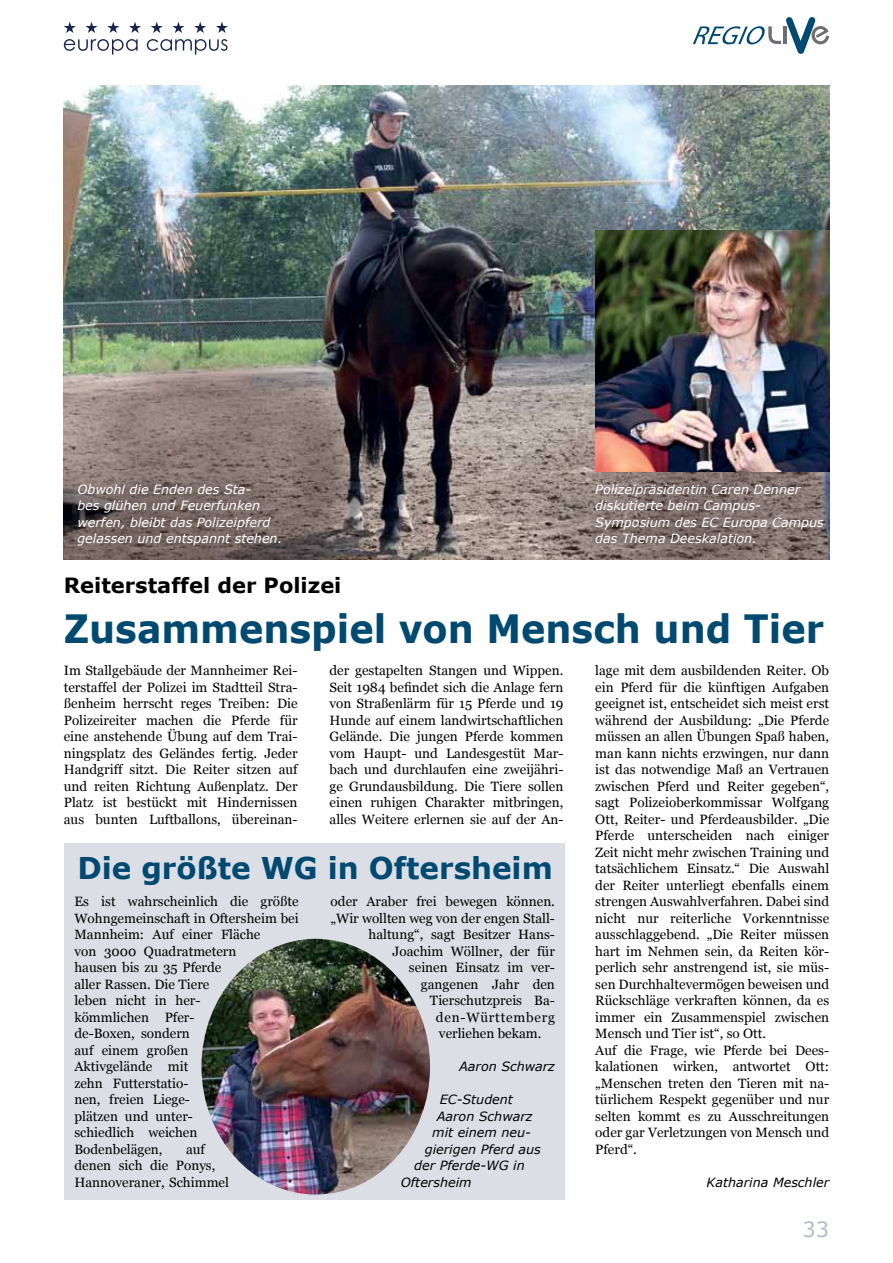
<style>
.page{position:relative;width:893px;height:1263px;background:#fff}
.page>*{position:absolute;margin:0;border:0;box-sizing:border-box;transform-origin:0 0}
.t1{font:700 39px "Verdana";color:#004a72;scale:.94 1}
.t2{font:700 30px "Verdana";color:#004a72}
.t3{font:700 21px "Verdana";color:#000}
.t4{font:21px "Verdana";color:#b4bacb}
.t5{font:13.5px/16.5px "Georgia";color:#000}
.t6{font:13.5px "Georgia";letter-spacing:.06em;color:#000}
.t7{font:italic 12.75px/16.5px "Verdana";color:#fff}
.t8{font:italic 12.75px "Verdana";color:#000}
</style>
<div class="page">
<svg style="left:64px;top:39px;width:74px;height:16px"></svg>
<svg style="left:147px;top:39px;width:81px;height:16px"></svg>
<svg style="left:86px;top:22px;width:12px;height:11px"></svg>
<svg style="left:107px;top:22px;width:12px;height:11px"></svg>
<svg style="left:129px;top:22px;width:12px;height:11px"></svg>
<svg style="left:151px;top:22px;width:12px;height:11px"></svg>
<svg style="left:172px;top:22px;width:12px;height:11px"></svg>
<svg style="left:194px;top:22px;width:12px;height:11px"></svg>
<svg style="left:216px;top:22px;width:12px;height:11px"></svg>
<svg style="left:64px;top:22px;width:12px;height:11px"></svg>
<img style="left:64px;top:85px;width:765px;height:475px">
<div style="left:64px;top:843px;width:500px;height:357px;background:#dcdee5"></div>
<img style="left:201px;top:939px;width:229px;height:255px">
<svg style="left:693px;top:17px;width:136px;height:37px"></svg>
<img style="left:595px;top:230px;width:234px;height:241px">
<p class="t7" style="left:77px;top:481px;width:206px">Obwohl die Enden des Sta-<br>bes glühen und Feuerfunken werfen, bleibt das Polizeipferd gelassen und entspannt stehen.</p>
<p class="t7" style="left:595px;top:481px;width:230px">Polizeipräsidentin Caren Denner diskutierte beim Campus-<br>Symposium des EC Europa Campus das Thema Deeskalation.</p>
<h3 class="t3" style="left:64px;top:570px;width:279px">Reiterstaffel der Polizei</h3>
<h1 class="t1" style="left:64px;top:602px;width:810px">Zusammenspiel von Mensch und Tier</h1>
<p class="t5" style="left:64px;top:663px;width:235px;text-align:justify">Im Stallgebäude der Mannheimer Rei&shy;terstaffel der Polizei im Stadtteil Stra&shy;ßenheim herrscht reges Treiben: Die Polizeireiter machen die Pferde für eine anstehende Übung auf dem Trai&shy;ningsplatz des Geländes fertig. Jeder Handgriff sitzt. Die Reiter sitzen auf und reiten Richtung Außenplatz. Der Platz ist bestückt mit Hindernissen aus bunten Luftballons, übereinan-</p>
<p class="t5" style="left:330px;top:663px;width:235px;text-align:justify">der gestapelten Stangen und Wippen.<br>Seit 1984 befindet sich die Anlage fern von Straßenlärm für 15 Pferde und 19<br>Hunde auf einem landwirtschaftlichen Gelände. Die jungen Pferde kommen vom Haupt- und Landesgestüt Mar&shy;bach und durchlaufen eine zweijähri&shy;ge Grundausbildung. Die Tiere sollen einen ruhigen Charakter mitbringen, alles Weitere erlernen sie auf der An-</p>
<p class="t5" style="left:595px;top:663px;width:235px">lage mit dem ausbildenden Reiter. Ob ein Pferd für die künftigen Aufgaben geeignet ist, entscheidet sich meist erst während der Ausbildung: „Die Pferde müssen an allen Übungen Spaß haben, man kann nichts erzwingen, nur dann ist das notwendige Maß an Vertrauen zwischen Pferd und Reiter gegeben“, sagt Polizeioberkommissar Wolfgang Ott, Reiter- und Pferdeausbilder. „Die Pferde unterscheiden nach einiger Zeit nicht mehr zwischen Training und tatsächlichem Einsatz.“ Die Auswahl der Reiter unterliegt ebenfalls einem strengen Auswahlverfahren. Dabei sind nicht nur reiterliche Vorkenntnisse ausschlaggebend. „Die Reiter müssen hart im Nehmen sein, da Reiten kör&shy;perlich sehr anstrengend ist, sie müs&shy;sen Durchhaltevermögen beweisen und Rückschläge verkraften können, da es immer ein Zusammenspiel zwischen Mensch und Tier ist“, so Ott.<br>Auf die Frage, wie Pferde bei Dees&shy;kalationen wirken, antwortet Ott: „Menschen treten den Tieren mit na&shy;türlichem Respekt gegenüber und nur selten kommt es zu Ausschreitungen oder gar Verletzungen von Mensch und Pferd“.</p>
<p class="t8" style="left:707px;top:1173px;width:124px">Katharina Meschler</p>
<h2 class="t2" style="left:77px;top:846px;width:477px">Die größte WG in Oftersheim</h2>
<p class="t5" style="left:331px;top:894px;width:226px">oder Araber frei bewegen können.</p>
<p class="t5" style="left:331px;top:910px;width:226px">„Wir wollten weg von der engen Stall-</p>
<p class="t5" style="left:368px;top:927px;width:188px">haltung“, sagt Besitzer Hans-</p>
<p class="t5" style="left:392px;top:943px;width:164px">Joachim Wöllner, der für</p>
<p class="t5" style="left:409px;top:960px;width:147px">seinen Einsatz im ver-</p>
<p class="t5" style="left:421px;top:976px;width:135px">gangenen Jahr den</p>
<p class="t5" style="left:430px;top:993px;width:126px">Tierschutzpreis Ba-</p>
<p class="t6" style="left:436px;top:1009px;width:120px">den-Württemberg</p>
<p class="t5" style="left:439px;top:1026px;width:104px">verliehen bekam.</p>
<p class="t8" style="left:459px;top:1058px;width:97px">Aaron Schwarz</p>
<p class="t8" style="left:440px;top:1091px;width:75px">EC-Student</p>
<p class="t8" style="left:437px;top:1107px;width:97px">Aaron Schwarz</p>
<p class="t8" style="left:432px;top:1124px;width:100px">mit einem neu-</p>
<p class="t8" style="left:425px;top:1140px;width:118px">gierigen Pferd aus</p>
<p class="t8" style="left:414px;top:1157px;width:112px">der Pferde-WG in</p>
<p class="t8" style="left:401px;top:1173px;width:72px">Oftersheim</p>
<p class="t5" style="left:74px;top:894px;width:226px">Es ist wahrscheinlich die größte<br>Wohngemeinschaft in Oftersheim bei<br>Mannheim: Auf einer Fläche<br>von 3000 Quadratmetern<br>hausen bis zu 35 Pferde<br>aller Rassen. Die Tiere<br>leben nicht in her-<br>kömmlichen Pfer-<br>de-Boxen, sondern<br>auf einem großen<br>Aktivgelände mit<br>zehn Futterstatio-<br>nen, freien Liege-<br>plätzen und unter-<br>schiedlich weichen<br>Bodenbelägen,</p>
<p class="t5" style="left:74px;top:1141px;width:156px;text-indent:112px">auf denen sich die Ponys,<br>Hannoveraner, Schimmel</p>
<h3 class="t4" style="left:802px;top:1214px;width:28px">33</h3>
</div>
